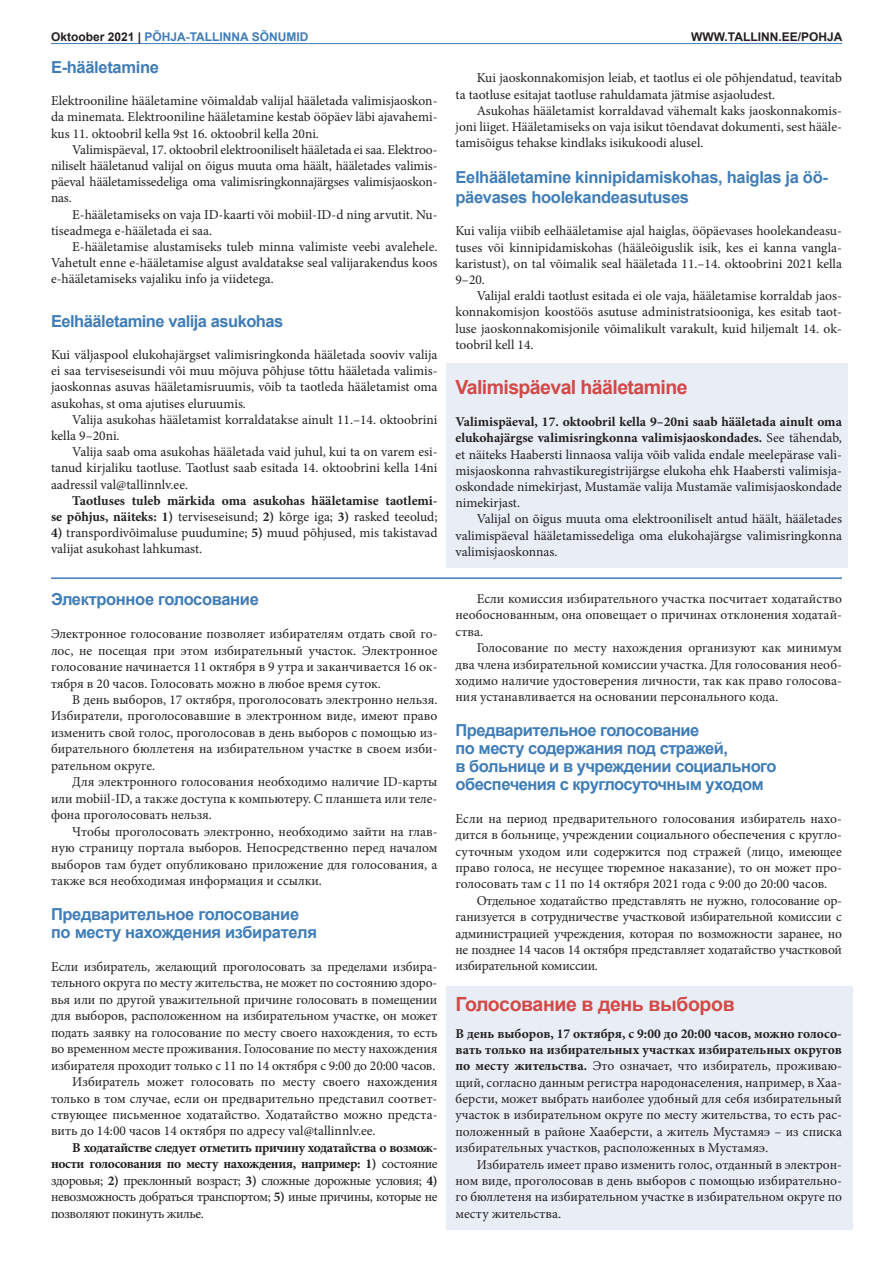
<style>
.page{position:relative;width:893px;height:1263px;background:#fff}
.page>*{position:absolute;margin:0;border:0;box-sizing:border-box;transform-origin:0 0}
.t1{font:700 19.5px "Arial";letter-spacing:-.03em;color:#d24947}
.t2{font:700 16.5px/18.1px "Arial";letter-spacing:-.03em;color:#407db7}
.t3{font:13.5px/16.2px "Minion Pro";letter-spacing:-.005em;color:#231f20;text-align:justify}
.t4{font:700 13.5px/16.2px "Minion Pro";color:#231f20;text-align:right}
.t5{font:700 12px "Arial";color:#407db7}
.t6{font:700 12px "Arial";color:#231f20}
.s1{color:#231f20}
.s2{font-weight:400}
.s3{font-weight:700}
</style>
<div class="page">
<div style="left:446px;top:987px;width:407px;height:243px;background:#e8edf6"></div>
<div style="left:446px;top:363px;width:402px;height:204px;background:#e8edf6"></div>
<hr style="left:51px;top:577px;width:791px;height:2px;background:#407db7">
<hr style="left:51px;top:43px;width:791px;height:1px;background:#407db7">
<p class="t5" style="left:51px;top:29px;width:259px"><span class="s1">Oktoober 2021 |</span> PÕHJA-TALLINNA SÕNUMID</p>
<p class="t6" style="left:691px;top:29px;width:153px">WWW.TALLINN.EE/POHJA</p>
<p class="t2" style="left:51px;top:58px;width:109px">E-hääletamine</p>
<p class="t3" style="left:51px;top:93px;width:388px">Elektrooniline hääletamine võimaldab valijal hääletada valimisjaoskon&shy;da minemata. Elektrooniline hääletamine kestab ööpäev läbi ajavahemi&shy;kus 11. oktoobril kella 9st 16. oktoobril kella 20ni.</p>
<p class="t3" style="left:51px;top:141px;width:388px;text-indent:21px">Valimispäeval, 17. oktoobril elektrooniliselt hääletada ei saa. Elektroo&shy;niliselt hääletanud valijal on õigus muuta oma häält, hääletades valimis&shy;päeval hääletamissedeliga oma valimisringkonnajärgses valimisjaoskon&shy;nas.</p>
<p class="t3" style="left:51px;top:206px;width:388px;text-indent:21px">E-hääletamiseks on vaja ID-kaarti või mobiil-ID-d ning arvutit. Nu&shy;tiseadmega e-hääletada ei saa.</p>
<p class="t3" style="left:51px;top:239px;width:388px;text-indent:21px">E-hääletamise alustamiseks tuleb minna valimiste veebi avalehele.<br>Vahetult enne e-hääletamise algust avaldatakse seal valijarakendus koos e-hääletamiseks vajaliku info ja viidetega.</p>
<p class="t2" style="left:51px;top:312px;width:234px">Eelhääletamine valija asukohas</p>
<p class="t3" style="left:51px;top:347px;width:388px">Kui väljaspool elukohajärgset valimisringkonda hääletada sooviv valija ei saa terviseseisundi või muu mõjuva põhjuse tõttu hääletada valimis&shy;jaoskonnas asuvas hääletamisruumis, võib ta taotleda hääletamist oma asukohas, st oma ajutises eluruumis.</p>
<p class="t3" style="left:51px;top:411px;width:388px;text-indent:21px">Valija asukohas hääletamist korraldatakse ainult 11.–14. oktoobrini kella 9–20ni.</p>
<p class="t3" style="left:51px;top:444px;width:388px;text-indent:21px">Valija saab oma asukohas hääletada vaid juhul, kui ta on varem esi&shy;tanud kirjaliku taotluse. Taotlust saab esitada 14. oktoobrini kella 14ni aadressil val@tallinnlv.ee.</p>
<p class="t4" style="left:51px;top:492px;width:388px">Taotluses tuleb märkida oma asukohas hääletamise taotlemi-<br>se põhjus, näiteks: 1) <span class="s2">terviseseisund;</span> 2) <span class="s2">kõrge iga;</span> 3) <span class="s2">rasked teeolud;</span></p>
<p class="t3" style="left:51px;top:525px;width:388px"><span class="s3">4)</span> transpordivõimaluse puudumine; <span class="s3">5)</span> muud põhjused, mis takistavad valijat asukohast lahkumast.</p>
<p class="t2" style="left:51px;top:591px;width:209px">Электронное голосование</p>
<p class="t3" style="left:51px;top:626px;width:388px">Электронное голосование позволяет избирателям отдать свой го&shy;лос, не посещая при этом избирательный участок. Электронное голосование начинается 11 октября в 9 утра и заканчивается 16 ок&shy;тября в 20 часов. Голосовать можно в любое время суток.</p>
<p class="t3" style="left:51px;top:691px;width:388px;text-indent:21px">В день выборов, 17 октября, проголосовать электронно нельзя.<br>Избиратели, проголосовавшие в электронном виде, имеют право изменить свой голос, проголосовав в день выборов с помощью из&shy;бирательного бюллетеня на избирательном участке в своем изби&shy;рательном округе.</p>
<p class="t3" style="left:51px;top:774px;width:388px;text-indent:21px">Для электронного голосования необходимо наличие ID-карты или mobiil-ID, а также доступа к компьютеру. С планшета или теле&shy;фона проголосовать нельзя.</p>
<p class="t3" style="left:51px;top:823px;width:388px;text-indent:21px">Чтобы проголосовать электронно, необходимо зайти на глав&shy;ную страницу портала выборов. Непосредственно перед началом выборов там будет опубликовано приложение для голосования, а также вся необходимая информация и ссылки.</p>
<p class="t2" style="left:51px;top:905px;width:267px">Предварительное голосование по месту нахождения избирателя</p>
<p class="t3" style="left:51px;top:958px;width:388px">Если избиратель, желающий проголосовать за пределами избира-</p>
<p class="t3" style="left:51px;top:975px;width:388px">тельного округа по месту жительства, не может по состоянию здоро-</p>
<p class="t3" style="left:51px;top:991px;width:388px">вья или по другой уважительной причине голосовать в помещении</p>
<p class="t3" style="left:51px;top:1008px;width:388px">для выборов, расположенном на избирательном участке, он может</p>
<p class="t3" style="left:51px;top:1024px;width:388px">подать заявку на голосование по месту своего нахождения, то есть</p>
<p class="t3" style="left:51px;top:1041px;width:388px">во временном месте проживания. Голосование по месту нахождения</p>
<p class="t3" style="left:51px;top:1057px;width:386px">избирателя проходит только с 11 по 14 октября с 9:00 до 20:00 часов.</p>
<p class="t3" style="left:72px;top:1074px;width:367px">Избиратель может голосовать по месту своего нахождения</p>
<p class="t3" style="left:51px;top:1090px;width:388px">только в том случае, если он предварительно представил соответ-</p>
<p class="t3" style="left:51px;top:1106px;width:388px">ствующее письменное ходатайство. Ходатайство можно предста-</p>
<p class="t3" style="left:51px;top:1123px;width:326px">вить до 14:00 часов 14 октября по адресу val@tallinnlv.ee.</p>
<p class="t3" style="left:51px;top:1139px;width:388px;text-indent:21px"><span class="s3">В ходатайстве следует отметить причину ходатайства о возмож&shy;ности голосования по месту нахождения, например: 1)</span> состояние здоровья; <span class="s3">2)</span> преклонный возраст; <span class="s3">3)</span> сложные дорожные условия; <span class="s3">4) </span>невозможность добраться транспортом; <span class="s3">5)</span> иные причины, которые не позволяют покинуть жилье.</p>
<p class="t3" style="left:455px;top:70px;width:388px;text-indent:21px">Kui jaoskonnakomisjon leiab, et taotlus ei ole põhjendatud, teavitab ta taotluse esitajat taotluse rahuldamata jätmise asjaoludest.</p>
<p class="t3" style="left:455px;top:102px;width:388px;text-indent:21px">Asukohas hääletamist korraldavad vähemalt kaks jaoskonnakomis&shy;joni liiget. Hääletamiseks on vaja isikut tõendavat dokumenti, sest hääle&shy;tamisõigus tehakse kindlaks isikukoodi alusel.</p>
<p class="t2" style="left:455px;top:168px;width:374px;line-height:19.8px">Eelhääletamine kinnipidamiskohas, haiglas ja öö&shy;päevases hoolekandeasutuses</p>
<p class="t3" style="left:455px;top:223px;width:388px">Kui valija viibib eelhääletamise ajal haiglas, ööpäevases hoolekandeasu&shy;tuses või kinnipidamiskohas (hääleõiguslik isik, kes ei kanna vangla&shy;karistust), on tal võimalik seal hääletada 11.–14. oktoobrini 2021 kella 9–20.</p>
<p class="t3" style="left:455px;top:288px;width:388px;text-indent:21px">Valijal eraldi taotlust esitada ei ole vaja, hääletamise korraldab jaos&shy;konnakomisjon koostöös asutuse administratsiooniga, kes esitab taot&shy;luse jaoskonnakomisjonile võimalikult varakult, kuid hiljemalt 14. ok&shy;toobril kell 14.</p>
<h1 class="t1" style="left:455px;top:374px;width:234px">Valimispäeval hääletamine</h1>
<p class="t3" style="left:455px;top:414px;width:388px"><span class="s3">Valimispäeval, 17. oktoobril kella 9–20ni saab hääletada ainult oma elukohajärgse valimisringkonna valimisjaoskondades.</span> See tähendab, et näiteks Haabersti linnaosa valija võib valida endale meelepärase vali&shy;misjaoskonna rahvastikuregistrijärgse elukoha ehk Haabersti valimisja&shy;oskondade nimekirjast, Mustamäe valija Mustamäe valimisjaoskondade nimekirjast.</p>
<p class="t3" style="left:455px;top:511px;width:388px;text-indent:21px">Valijal on õigus muuta oma elektrooniliselt antud häält, hääletades valimispäeval hääletamissedeliga oma elukohajärgse valimisringkonna valimisjaoskonnas.</p>
<p class="t3" style="left:455px;top:591px;width:388px;text-indent:21px">Если комиссия избирательного участка посчитает ходатайство необоснованным, она оповещает о причинах отклонения ходатай&shy;ства.</p>
<p class="t3" style="left:455px;top:640px;width:388px;text-indent:21px">Голосование по месту нахождения организуют как минимум два члена избирательной комиссии участка. Для голосования необ&shy;ходимо наличие удостоверения личности, так как право голосова&shy;ния устанавливается на основании персонального кода.</p>
<p class="t2" style="left:455px;top:721px;width:323px">Предварительное голосование<br>по месту содержания под стражей,<br>в больнице и в учреждении социального обеспечения с круглосуточным уходом</p>
<p class="t3" style="left:455px;top:810px;width:388px">Если на период предварительного голосования избиратель нахо&shy;дится в больнице, учреждении социального обеспечения с кругло&shy;суточным уходом или содержится под стражей (лицо, имеющее право голоса, не несущее тюремное наказание), то он может про&shy;голосовать там с 11 по 14 октября 2021 года с 9:00 до 20:00 часов.</p>
<p class="t3" style="left:455px;top:892px;width:388px;text-indent:21px">Отдельное ходатайство представлять не нужно, голосование ор&shy;ганизуется в сотрудничестве участковой избирательной комиссии с администрацией учреждения, которая по возможности заранее, но не позднее 14 часов 14 октября представляет ходатайство участковой избирательной комиссии.</p>
<h1 class="t1" style="left:455px;top:991px;width:281px">Голосование в день выборов</h1>
<p class="t3" style="left:455px;top:1025px;width:388px"><span class="s3">В день выборов, 17 октября, с 9:00 до 20:00 часов, можно голосо&shy;вать только на избирательных участках избирательных округов по месту жительства.</span> Это означает, что избиратель, проживаю&shy;щий, согласно данным регистра народонаселения, например, в Хаа&shy;берсти, может выбрать наиболее удобный для себя избирательный участок в избирательном округе по месту жительства, то есть рас&shy;положенный в районе Хааберсти, а житель Мустамяэ – из списка избирательных участков, расположенных в Мустамяэ.</p>
<p class="t3" style="left:455px;top:1156px;width:388px;text-indent:21px">Избиратель имеет право изменить голос, отданный в электрон&shy;ном виде, проголосовав в день выборов с помощью избирательно&shy;го бюллетеня на избирательном участке в избирательном округе по месту жительства.</p>
</div>
